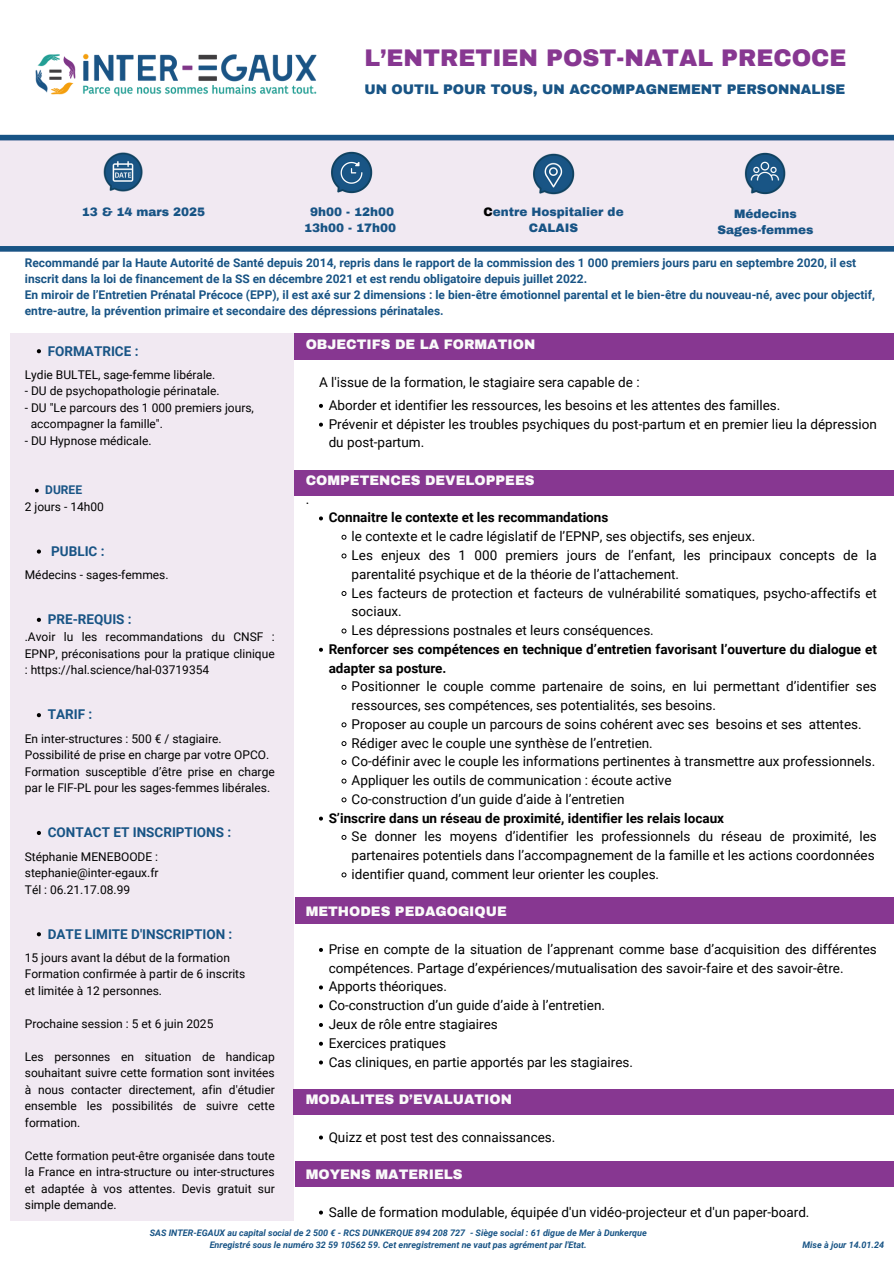
<style>
.page{position:relative;width:894px;height:1264px;background:#fff}
.page>*{position:absolute;margin:0;border:0;box-sizing:border-box;transform-origin:0 0}
.t1{font:900 23.55px "Archivo";color:#873791}
.t2{font:900 13.65px "Archivo";color:#185485}
.t3{font:13.5px/18.8px "Roboto";color:#000}
.t4{font:700 13.5px/18.8px "Roboto";color:#000}
.t5{font:900 13.5px/19px "Archivo";color:#fafafa}
.t6{font:700 13.5px "Roboto";color:#185485}
.t7{font:12px/16.5px "Roboto";color:#000;text-align:justify}
.t8{font:700 12px/15.9px "Roboto";color:#185485}
.t9{font:900 12px/16px "Archivo";color:#185485;text-align:center}
.t10{font:italic 700 9px "Roboto";color:#185485}
.s1{color:#000}
.s2{font-family:"Roboto";font-weight:400;color:#000}
</style>
<div class="page">
<img style="left:35px;top:53px;width:282px;height:44px">
<div style="left:293px;top:1088px;width:600px;height:26px;background:#873791"></div>
<div style="left:294px;top:470px;width:599px;height:25px;background:#873791"></div>
<div style="left:295px;top:897px;width:598px;height:27px;background:#873791"></div>
<div style="left:295px;top:1161px;width:598px;height:25px;background:#873791"></div>
<div style="left:294px;top:333px;width:599px;height:26px;background:#873791"></div>
<div style="left:10px;top:333px;width:283px;height:887px;background:#f1e9f2"></div>
<div style="left:0;top:135px;width:893px;height:5px;background:#185485"></div>
<div style="left:0;top:140px;width:893px;height:112px;background:#f1e9f2"></div>
<div style="left:0;top:246px;width:893px;height:6px;background:#185485"></div>
<img style="left:103px;top:152px;width:40px;height:40px">
<img style="left:331px;top:151px;width:42px;height:43px">
<img style="left:533px;top:153px;width:42px;height:42px">
<img style="left:744px;top:152px;width:42px;height:43px">
<svg style="left:319px;top:404px;width:4px;height:4px"></svg>
<svg style="left:319px;top:422px;width:4px;height:4px"></svg>
<svg style="left:319px;top:516px;width:4px;height:4px"></svg>
<svg style="left:341px;top:535px;width:5px;height:4px"></svg>
<svg style="left:341px;top:553px;width:5px;height:5px"></svg>
<svg style="left:341px;top:591px;width:5px;height:4px"></svg>
<svg style="left:341px;top:628px;width:5px;height:5px"></svg>
<svg style="left:319px;top:647px;width:4px;height:4px"></svg>
<svg style="left:341px;top:685px;width:5px;height:4px"></svg>
<svg style="left:341px;top:722px;width:5px;height:5px"></svg>
<svg style="left:341px;top:741px;width:5px;height:4px"></svg>
<svg style="left:341px;top:760px;width:5px;height:4px"></svg>
<svg style="left:341px;top:778px;width:5px;height:5px"></svg>
<svg style="left:341px;top:797px;width:5px;height:5px"></svg>
<svg style="left:319px;top:816px;width:4px;height:4px"></svg>
<svg style="left:341px;top:835px;width:5px;height:4px"></svg>
<svg style="left:341px;top:872px;width:5px;height:5px"></svg>
<svg style="left:319px;top:948px;width:4px;height:3px"></svg>
<svg style="left:319px;top:985px;width:4px;height:4px"></svg>
<svg style="left:319px;top:1004px;width:4px;height:4px"></svg>
<svg style="left:319px;top:1023px;width:4px;height:3px"></svg>
<svg style="left:319px;top:1041px;width:4px;height:4px"></svg>
<svg style="left:319px;top:1060px;width:4px;height:4px"></svg>
<svg style="left:319px;top:1135px;width:4px;height:4px"></svg>
<svg style="left:319px;top:1210px;width:4px;height:4px"></svg>
<svg style="left:37px;top:349px;width:4px;height:4px"></svg>
<svg style="left:35px;top:488px;width:4px;height:4px"></svg>
<svg style="left:37px;top:549px;width:4px;height:4px"></svg>
<svg style="left:37px;top:617px;width:4px;height:5px"></svg>
<svg style="left:37px;top:713px;width:4px;height:4px"></svg>
<svg style="left:37px;top:830px;width:4px;height:5px"></svg>
<svg style="left:37px;top:932px;width:4px;height:4px"></svg>
<p class="t1" style="left:364px;top:45px;width:483px">L’ENTRETIEN POST-NATAL PRECOCE</p>
<h3 class="t2" style="left:364px;top:82px;width:482px">UN OUTIL POUR TOUS, UN ACCOMPAGNEMENT PERSONNALISE</h3>
<h2 class="t9" style="left:82px;top:204px;width:125px">13 &amp; 14 mars 2025</h2>
<p class="t9" style="left:304px;top:204px;width:94px">9h00 - 12h00<br>13h00 - 17h00</p>
<p class="t9" style="left:483px;top:204px;width:142px"><span class="s1">C</span>entre Hospitalier de<br>CALAIS</p>
<p class="t9" style="left:717px;top:206px;width:98px">Médecins<br>Sages-femmes</p>
<p class="t8" style="left:25px;top:255px;width:851px">Recommandé par la Haute Autorité de Santé depuis 2014, repris dans le rapport de la commission des 1 000 premiers jours paru en septembre 2020, il est inscrit dans la loi de financement de la SS en décembre 2021 et est rendu obligatoire depuis juillet 2022.<br>En miroir de l’Entretien Prénatal Précoce (EPP), il est axé sur 2 dimensions : le bien-être émotionnel parental et le bien-être du nouveau-né, avec pour objectif, entre-autre, la prévention primaire et secondaire des dépressions périnatales.</p>
<h1 class="t5" style="left:305px;top:335px;width:231px">OBJECTIFS DE LA FORMATION</h1>
<h2 class="t3" style="left:319px;top:373px;width:322px">A l'issue de la formation, le stagiaire sera capable de :</h2>
<p class="t3" style="left:328px;top:396px;width:453px">Aborder et identifier les ressources, les besoins et les attentes des familles.</p>
<p class="t3" style="left:328px;top:414px;width:549px">Prévenir et dépister les troubles psychiques du post-partum et en premier lieu la dépression du post-partum.</p>
<p class="t5" style="left:305px;top:470px;width:230px">COMPETENCES DEVELOPPEES <span class="s2">.</span></p>
<p class="t4" style="left:328px;top:508px;width:281px">Connaitre le contexte et les recommandations</p>
<p class="t3" style="left:351px;top:527px;width:405px">le contexte et le cadre législatif de l’EPNP, ses objectifs, ses enjeux.</p>
<h5 class="t3" style="left:351px;top:546px;width:526px">Les enjeux des 1 000 premiers jours de l’enfant, les principaux concepts de la parentalité psychique et de la théorie de l’attachement.</h5>
<h5 class="t3" style="left:351px;top:583px;width:526px">Les facteurs de protection et facteurs de vulnérabilité somatiques, psycho-affectifs et sociaux.</h5>
<h5 class="t3" style="left:351px;top:621px;width:303px">Les dépressions postnales et leurs conséquences.</h5>
<h5 class="t4" style="left:328px;top:639px;width:549px">Renforcer ses compétences en technique d’entretien favorisant l’ouverture du dialogue et adapter sa posture.</h5>
<p class="t3" style="left:351px;top:677px;width:526px">Positionner le couple comme partenaire de soins, en lui permettant d’identifier ses ressources, ses compétences, ses potentialités, ses besoins.</p>
<h4 class="t3" style="left:351px;top:714px;width:511px">Proposer au couple un parcours de soins cohérent avec ses besoins et ses attentes.</h4>
<p class="t3" style="left:351px;top:733px;width:302px">Rédiger avec le couple une synthèse de l’entretien.</p>
<h5 class="t3" style="left:351px;top:752px;width:525px">Co-définir avec le couple les informations pertinentes à transmettre aux professionnels.</h5>
<p class="t3" style="left:351px;top:771px;width:321px">Appliquer les outils de communication : écoute active</p>
<h5 class="t3" style="left:351px;top:789px;width:274px">Co-construction d’un guide d’aide à l’entretien</h5>
<p class="t4" style="left:328px;top:808px;width:397px">S’inscrire dans un réseau de proximité, identifier les relais locaux</p>
<h5 class="t3" style="left:351px;top:827px;width:526px">Se donner les moyens d’identifier les professionnels du réseau de proximité, les partenaires potentiels dans l’accompagnement de la famille et les actions coordonnées</h5>
<p class="t3" style="left:351px;top:864px;width:309px">identifier quand, comment leur orienter les couples.</p>
<h5 class="t5" style="left:305px;top:902px;width:202px">METHODES PEDAGOGIQUE</h5>
<p class="t3" style="left:328px;top:939px;width:549px">Prise en compte de la situation de l’apprenant comme base d’acquisition des différentes compétences. Partage d’expériences/mutualisation des savoir-faire et des savoir-être.</p>
<h5 class="t3" style="left:328px;top:977px;width:120px">Apports théoriques.</h5>
<p class="t3" style="left:328px;top:996px;width:278px">Co-construction d’un guide d’aide à l’entretien.</p>
<h5 class="t3" style="left:328px;top:1014px;width:171px">Jeux de rôle entre stagiaires</h5>
<p class="t3" style="left:328px;top:1033px;width:119px">Exercices pratiques</p>
<h5 class="t3" style="left:328px;top:1052px;width:306px">Cas cliniques, en partie apportés par les stagiaires.</h5>
<h5 class="t5" style="left:305px;top:1089px;width:208px">MODALITES D’EVALUATION</h5>
<h5 class="t3" style="left:328px;top:1127px;width:228px">Quizz et post test des connaissances.</h5>
<h5 class="t5" style="left:305px;top:1164px;width:158px">MOYENS MATERIELS</h5>
<h2 class="t3" style="left:328px;top:1202px;width:482px">Salle de formation modulable, équipée d'un vidéo-projecteur et d'un paper-board.</h2>
<h3 class="t10" style="left:802px;top:1239px;width:83px">Mise à jour 14.01.24</h3>
<p class="t6" style="left:48px;top:343px;width:92px">FORMATRICE :</p>
<p class="t7" style="left:25px;top:366px;width:192px">Lydie BULTEL, sage-femme libérale.</p>
<p class="t7" style="left:25px;top:383px;width:196px">- DU de psychopathologie périnatale.</p>
<p class="t7" style="left:31px;top:399px;width:225px;text-indent:-6px">- DU "Le parcours des 1 000 premiers jours, accompagner la famille".</p>
<p class="t7" style="left:25px;top:432px;width:128px">- DU Hypnose médicale.</p>
<p class="t8" style="left:45px;top:482px;width:38px">DUREE</p>
<p class="t7" style="left:25px;top:498px;width:81px">2 jours - 14h00</p>
<p class="t6" style="left:51px;top:543px;width:55px">PUBLIC :</p>
<p class="t7" style="left:25px;top:567px;width:145px">Médecins - sages-femmes.</p>
<p class="t6" style="left:48px;top:611px;width:85px">PRE-REQUIS :</p>
<p class="t7" style="left:25px;top:629px;width:251px">.Avoir lu les recommandations du CNSF :<br>EPNP, préconisations pour la pratique clinique : https://hal.science/hal-03719354</p>
<p class="t6" style="left:48px;top:707px;width:46px">TARIF :</p>
<p class="t7" style="left:25px;top:730px;width:251px;text-align:left">En inter-structures : 500 € / stagiaire.<br>Possibilité de prise en charge par votre OPCO.<br>Formation susceptible d’être prise en charge par le FIF-PL pour les sages-femmes libérales.</p>
<p class="t6" style="left:48px;top:824px;width:185px">CONTACT ET INSCRIPTIONS :</p>
<p class="t7" style="left:25px;top:848px;width:135px">Stéphanie MENEBOODE : stephanie@inter-egaux.fr Tél : 06.21.17.08.99</p>
<p class="t6" style="left:48px;top:926px;width:186px">DATE LIMITE D'INSCRIPTION :</p>
<h2 class="t7" style="left:25px;top:949px;width:222px;text-align:left">15 jours avant la début de la formation<br>Formation confirmée à partir de 6 inscrits et limitée à 12 personnes.</h2>
<p class="t7" style="left:25px;top:1015px;width:190px">Prochaine session : 5 et 6 juin 2025</p>
<p class="t7" style="left:25px;top:1048px;width:251px">Les personnes en situation de handicap souhaitant suivre cette formation sont invitées à nous contacter directement, afin d'étudier ensemble les possibilités de suivre cette formation.</p>
<p class="t7" style="left:25px;top:1147px;width:251px">Cette formation peut-être organisée dans toute la France en intra-structure ou inter-structures et adaptée à vos attentes. Devis gratuit sur simple demande.</p>
<p class="t10" style="left:150px;top:1227px;width:498px">SAS INTER-EGAUX au capital social de 2 500 € - RCS DUNKERQUE 894 208 727 - Siège social : 61 digue de Mer à Dunkerque</p>
<p class="t10" style="left:210px;top:1239px;width:378px">Enregistré sous le numéro 32 59 10562 59. Cet enregistrement ne vaut pas agrément par l'Etat.</p>
</div>
